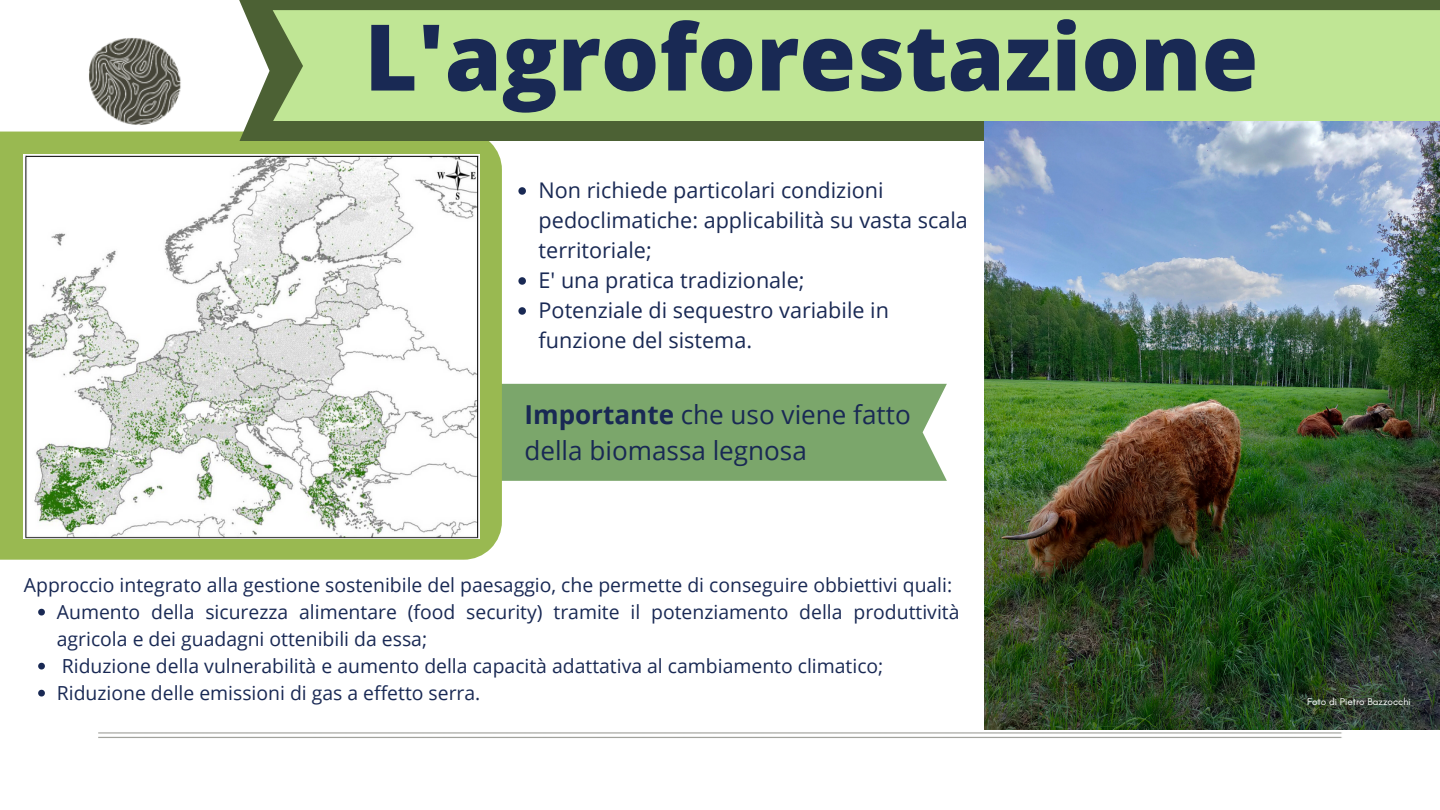
<style>
.page{position:relative;width:1440px;height:810px;background:#fff}
.page>*{position:absolute;margin:0;border:0;box-sizing:border-box;transform-origin:0 0}
.t1{font:800 92px "Open Sans";color:#192954}
.t2{font:26.1px/36.3px "Open Sans";color:#192954}
.t3{font:21.6px/30px "Open Sans";color:#192954}
.t4{font:19.4px/27px "Open Sans";color:#192954}
.t5{font:10px "Glacial Indifference";color:#fff}
.s1{font-weight:700}
</style>
<div class="page">
<img style="left:0;top:38px;width:1440px;height:700px">
<div style="left:502px;top:384px;width:445px;height:97px;background:#7ba66b"></div>
<svg style="left:0;top:132px;width:502px;height:428px;background:#9dbc5a"></svg>
<img style="left:24px;top:155px;width:455px;height:383px">
<svg style="left:239px;top:0;width:1201px;height:140px;background:#5d7147"></svg>
<img style="left:985px;top:122px;width:455px;height:607px">
<div style="left:273px;top:10px;width:1167px;height:110px;background:#c0e695"></div>
<svg style="left:518px;top:187px;width:8px;height:8px"></svg>
<svg style="left:518px;top:277px;width:8px;height:8px"></svg>
<svg style="left:518px;top:307px;width:8px;height:8px"></svg>
<svg style="left:38px;top:609px;width:7px;height:7px"></svg>
<svg style="left:38px;top:663px;width:7px;height:7px"></svg>
<svg style="left:38px;top:690px;width:7px;height:7px"></svg>
<h1 class="t1" style="left:364px;top:-8px;width:896px">L'agroforestazione</h1>
<p class="t3" style="left:539px;top:175px;width:431px">Non richiede particolari condizioni pedoclimatiche: applicabilità su vasta scala territoriale;<br>E' una pratica tradizionale;<br>Potenziale di sequestro variabile in funzione del sistema.</p>
<h2 class="t2" style="left:524px;top:395px;width:388px"><span class="s1">Importante</span> che uso viene fatto della biomassa legnosa</h2>
<p class="t4" style="left:24px;top:570px;width:930px">Approccio integrato alla gestione sostenibile del paesaggio, che permette di conseguire obbiettivi quali:</p>
<p class="t4" style="left:57px;top:597px;width:904px">Aumento della sicurezza alimentare (food security) tramite il potenziamento della produttività agricola e dei guadagni ottenibili da essa;<br>Riduzione della vulnerabilità e aumento della capacità adattativa al cambiamento climatico; Riduzione delle emissioni di gas a effetto serra.</p>
<p class="t5" style="left:1307px;top:696px;width:105px">Foto di Pietro Bazzocchi</p>
</div>
